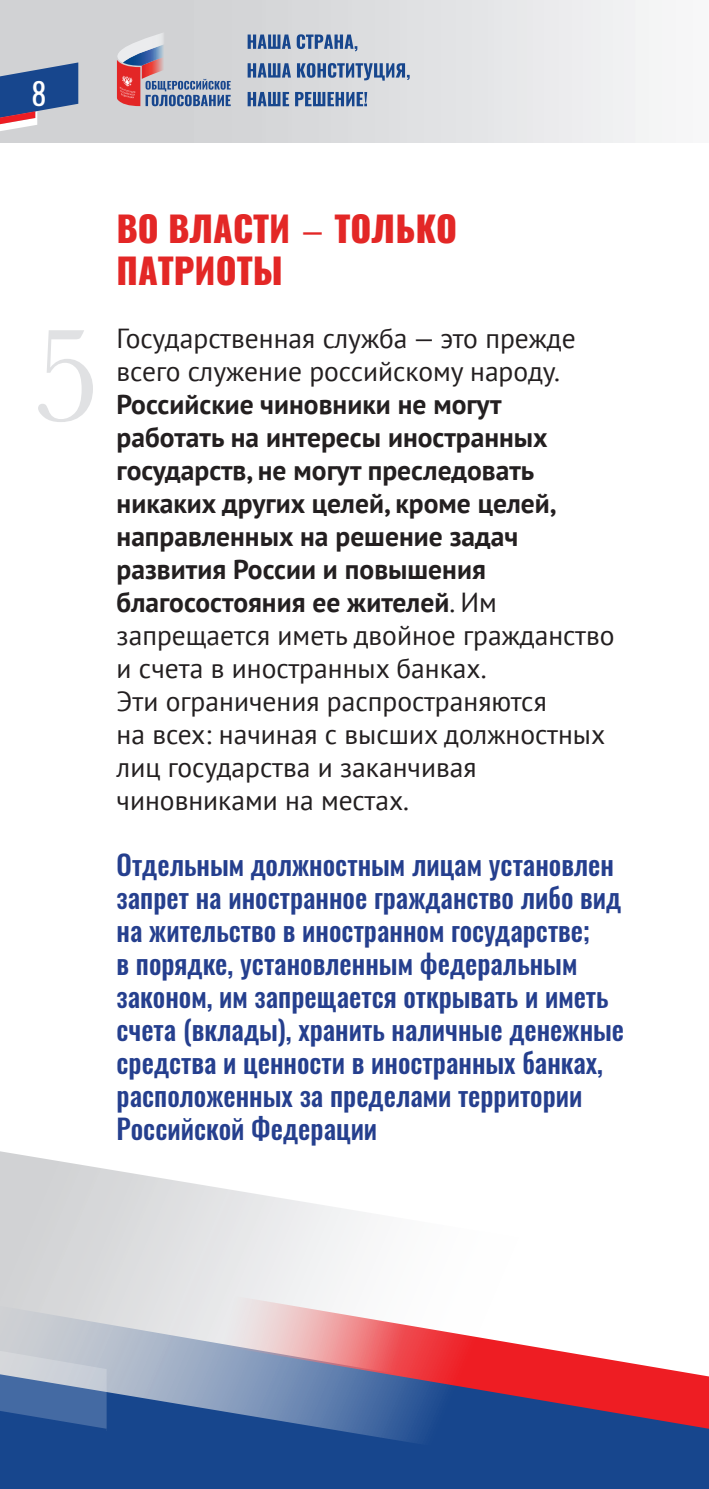
<style>
.page{position:relative;width:709px;height:1489px;background:#fff}
.page>*{position:absolute;margin:0;border:0;box-sizing:border-box;transform-origin:0 0}
.t1{font:140px "Baskerville";color:#e0e1e3}
.t2{font:800 35px/42px "Oswald";color:#e32726}
.t3{font:30px "Oswald";color:#fff}
.t4{font:700 27.5px/33px "PT Sans";color:#231f20}
.t5{font:500 27.5px/33px "Oswald";color:#253f8e}
.t6{font:27.5px/33px "PT Sans";color:#231f20}
.s1{font-family:"Geometria";font-weight:400}
.s2{font-weight:400}
</style>
<div class="page">
<svg style="left:0;top:1151px;width:709px;height:337px"></svg>
<svg style="left:0;top:1343px;width:107px;height:87px;background:#7b93b7"></svg>
<img style="left:0;top:0;width:662px;height:142px">
<svg style="left:0;top:62px;width:78px;height:64px;background:#5373a4"></svg>
<img style="left:0;top:125px;width:37px;height:14px">
<img style="left:0;top:103px;width:37px;height:22px">
<img style="left:0;top:126px;width:35px;height:6px">
<img style="left:0;top:111px;width:35px;height:15px">
<svg style="left:248px;top:35px;width:43px;height:14px"></svg>
<svg style="left:297px;top:34px;width:60px;height:17px"></svg>
<svg style="left:248px;top:63px;width:43px;height:15px"></svg>
<svg style="left:297px;top:63px;width:112px;height:18px;background:#7f96b8"></svg>
<svg style="left:248px;top:92px;width:41px;height:14px"></svg>
<svg style="left:295px;top:92px;width:72px;height:14px"></svg>
<svg style="left:117px;top:29px;width:114px;height:77px;background:#b8a9b6"></svg>
<p class="t3" style="left:32px;top:73px;width:16px">8</p>
<h1 class="t1" style="left:32px;top:285px;width:71px">5</h1>
<p class="t2" style="left:117px;top:209px;width:342px">ВО ВЛАСТИ <span class="s1">–</span> ТОЛЬКО<br>ПАТРИОТЫ</p>
<p class="t6" style="left:117px;top:321px;width:460px">Государственная служба — это прежде всего служение российскому народу.</p>
<p class="t4" style="left:117px;top:387px;width:499px">Российские чиновники не могут работать на интересы иностранных государств, не могут преследовать никаких других целей, кроме целей, направленных на решение задач развития России и повышения благосостояния ее жителей<span class="s2">. Им запрещается иметь двойное гражданство и счета в иностранных банках.<br>Эти ограничения распространяются<br>на всех: начиная с высших должностных лиц государства и заканчивая чиновниками на местах.</span></p>
<p class="t5" style="left:117px;top:849px;width:509px">Отдельным должностным лицам установлен запрет на иностранное гражданство либо вид на жительство в иностранном государстве;<br>в порядке, установленным федеральным законом, им запрещается открывать и иметь счета (вклады), хранить наличные денежные средства и ценности в иностранных банках, расположенных за пределами территории Российской Федерации</p>
</div>
